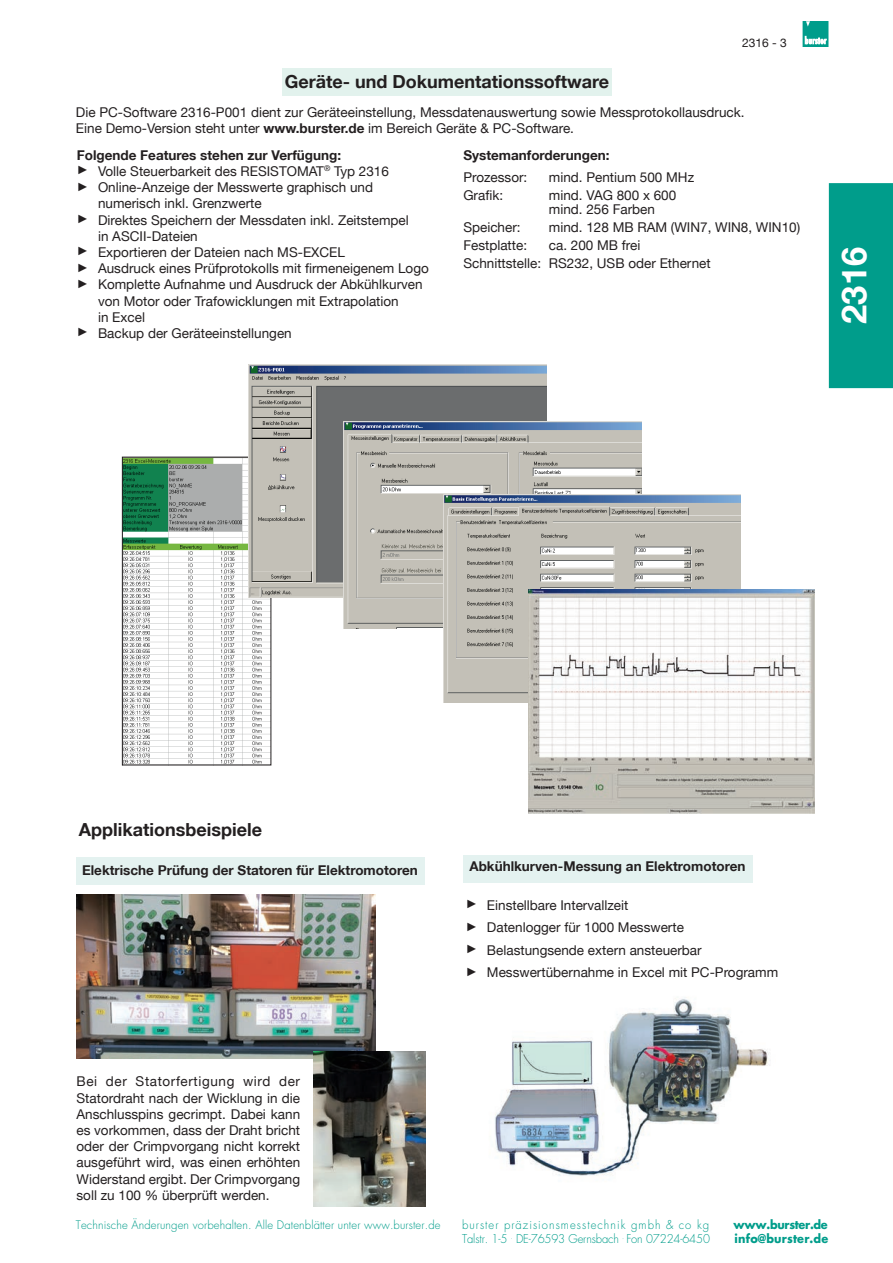
<style>
.page{position:relative;width:893px;height:1263px;background:#fff}
.page>*{position:absolute;margin:0;border:0;box-sizing:border-box;transform-origin:0 0}
.t1{font:700 34.5px "Helvetica Neue LT";color:#fff}
.t2{font:700 18px "Helvetica Neue LT";color:#231f20}
.t3{font:13.5px/16.2px "Helvetica Neue LT";color:#231f20;text-align:justify}
.t4{font:700 13.5px "Helvetica Neue LT";color:#231f20}
.t5{font:12px "Helvetica Neue LT";color:#231f20}
.t6{font:300 11.85px "Futura LT";letter-spacing:-.01em;color:#009d8b;scale:.95 1}
.t7{font:300 11.85px "Futura LT";letter-spacing:.09em;color:#009d8b;scale:.95 1}
.t8{font:700 11.85px "Futura LT";letter-spacing:.015em;color:#009d8b;scale:.95 1}
.t9{font:700 11.85px "Futura LT";letter-spacing:-.025em;color:#009d8b;scale:.95 1}
.t10{font:300 11.55px "Futura LT";letter-spacing:.01em;color:#009d8b}
.s1{font-weight:700}
.s2{font-family:"Arial";font-size:12px}
</style>
<div class="page">
<img style="left:495px;top:998px;width:275px;height:178px">
<div style="left:803px;top:22px;width:25px;height:25px;background:#009d8b"></div>
<div style="left:803px;top:21px;width:25px;height:26px;border:1px solid #009d8b"></div>
<svg style="left:806px;top:21px;width:4px;height:6px"></svg>
<svg style="left:804px;top:36px;width:23px;height:9px"></svg>
<img style="left:77px;top:894px;width:298px;height:164px">
<img style="left:314px;top:1052px;width:111px;height:155px">
<div style="left:829px;top:183px;width:64px;height:205px;background:#009d8b"></div>
<img style="left:123px;top:459px;width:148px;height:307px">
<div style="left:122px;top:457px;width:149px;height:308px;border:1px solid #231f20"></div>
<img style="left:249px;top:364px;width:297px;height:233px">
<img style="left:344px;top:421px;width:297px;height:208px">
<img style="left:443px;top:495px;width:298px;height:208px">
<img style="left:528px;top:590px;width:286px;height:223px">
<div style="left:77px;top:857px;width:348px;height:28px;background:#e4f2f0"></div>
<div style="left:463px;top:855px;width:289px;height:28px;background:#e4f2f0"></div>
<div style="left:282px;top:68px;width:330px;height:28px;background:#e2f2ed"></div>
<p class="t2" style="left:285px;top:71px;width:326px">Geräte- und Dokumentationssoftware</p>
<p class="t5" style="left:742px;top:35px;width:46px">2316 - 3</p>
<p class="t3" style="left:76px;top:104px;width:670px">Die PC-Software 2316-P001 dient zur Geräteeinstellung, Messdatenauswertung sowie Messprotokollausdruck.</p>
<p class="t3" style="left:76px;top:120px;width:500px">Eine Demo-Version steht unter <span class="s1">www.burster.de</span> im Bereich Geräte &amp; PC-Software.</p>
<p class="t4" style="left:77px;top:147px;width:266px">Folgende Features stehen zur Verfügung:</p>
<p class="t3" style="left:77px;top:163px;width:314px"><span class="s2">►</span> Volle Steuerbarkeit des RESISTOMAT<sup>®</sup> Typ 2316</p>
<p class="t3" style="left:77px;top:179px;width:298px"><span class="s2">►</span> Online-Anzeige der Messwerte graphisch und</p>
<p class="t3" style="left:98px;top:195px;width:165px">numerisch inkl. Grenzwerte</p>
<p class="t3" style="left:77px;top:211px;width:334px"><span class="s2">►</span> Direktes Speichern der Messdaten inkl. Zeitstempel</p>
<p class="t3" style="left:98px;top:228px;width:101px">in ASCII-Dateien</p>
<p class="t3" style="left:77px;top:244px;width:270px"><span class="s2">►</span> Exportieren der Dateien nach MS-EXCEL</p>
<p class="t3" style="left:77px;top:260px;width:354px"><span class="s2">►</span> Ausdruck eines Prüfprotokolls mit firmeneigenem Logo</p>
<p class="t3" style="left:77px;top:276px;width:347px"><span class="s2">►</span> Komplette Aufnahme und Ausdruck der Abkühlkurven</p>
<p class="t3" style="left:98px;top:292px;width:302px">von Motor oder Trafowicklungen mit Extrapolation</p>
<p class="t3" style="left:98px;top:309px;width:48px">in Excel</p>
<p class="t3" style="left:77px;top:325px;width:216px"><span class="s2">►</span> Backup der Geräteeinstellungen</p>
<p class="t4" style="left:463px;top:147px;width:148px">Systemanforderungen:</p>
<p class="t3" style="left:463px;top:169px;width:65px">Prozessor:</p>
<p class="t3" style="left:549px;top:169px;width:147px">mind. Pentium 500 MHz</p>
<p class="t3" style="left:463px;top:187px;width:41px">Grafik:</p>
<p class="t3" style="left:549px;top:187px;width:129px">mind. VAG 800 x 600</p>
<p class="t3" style="left:549px;top:201px;width:108px">mind. 256 Farben</p>
<p class="t3" style="left:463px;top:219px;width:59px">Speicher:</p>
<p class="t3" style="left:549px;top:219px;width:253px">mind. 128 MB RAM (WIN7, WIN8, WIN10)</p>
<p class="t3" style="left:463px;top:237px;width:65px">Festplatte:</p>
<p class="t3" style="left:549px;top:237px;width:93px">ca. 200 MB frei</p>
<p class="t3" style="left:463px;top:255px;width:249px">Schnittstelle: RS232, USB oder Ethernet</p>
<p class="t1" style="left:833px;top:324px;width:78px;rotate:-90deg">2316</p>
<p class="t2" style="left:79px;top:818px;width:185px">Applikationsbeispiele</p>
<p class="t4" style="left:82px;top:862px;width:337px">Elektrische Prüfung der Statoren für Elektromotoren</p>
<p class="t4" style="left:469px;top:858px;width:278px">Abkühlkurven-Messung an Elektromotoren</p>
<p class="t3" style="left:466px;top:897px;width:164px"><span class="s2">►</span> Einstellbare Intervallzeit</p>
<p class="t3" style="left:466px;top:919px;width:220px"><span class="s2">►</span> Datenlogger für 1000 Messwerte</p>
<p class="t3" style="left:466px;top:942px;width:237px"><span class="s2">►</span> Belastungsende extern ansteuerbar</p>
<p class="t3" style="left:466px;top:964px;width:314px"><span class="s2">►</span> Messwertübernahme in Excel mit PC-Programm</p>
<p class="t3" style="left:77px;top:1073px;width:225px">Bei der Statorfertigung wird der Statordraht nach der Wicklung in die Anschlusspins gecrimpt. Dabei kann es vorkommen, dass der Draht bricht oder der Crimpvorgang nicht korrekt ausgeführt wird, was einen erhöhten Widerstand ergibt. Der Crimpvorgang soll zu 100 % überprüft werden.</p>
<p class="t10" style="left:76px;top:1218px;width:366px">Technische Änderungen vorbehalten. Alle Datenblätter unter www.burster.de</p>
<p class="t7" style="left:462px;top:1217px;width:262px">burster präzisionsmesstechnik gmbh &amp; co kg</p>
<p class="t9" style="left:734px;top:1217px;width:101px">www.burster.de</p>
<p class="t6" style="left:462px;top:1231px;width:262px">Talstr. 1-5 <sup>.</sup> DE-76593 Gernsbach <sup>.</sup> Fon 07224-6450</p>
<p class="t8" style="left:735px;top:1230px;width:100px">info@burster.de</p>
</div>
